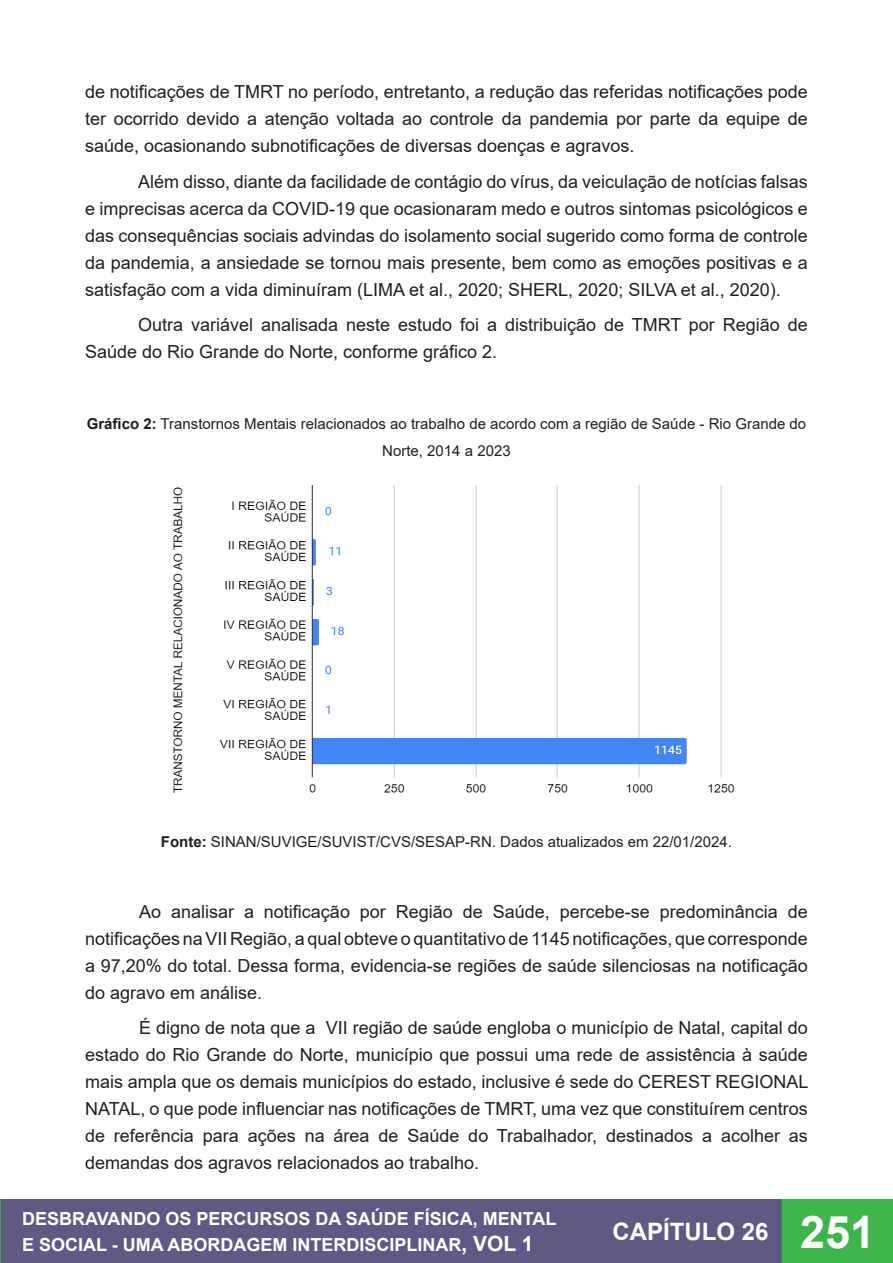
<style>
.page{position:relative;width:893px;height:1263px;background:#fff}
.page>*{position:absolute;margin:0;border:0;box-sizing:border-box;transform-origin:0 0}
.t1{font:700 24px "Arial";color:#fff}
.t2{font:18px/27px "Arial";color:#231f20;text-align:justify}
.t3{font:700 18px/26.5px "Arial";color:#fff}
.t4{font:15px/27px "Arial";color:#231f20;text-align:center}
.s1{font-weight:700}
.s2{font-size:21px}
.s3{font-size:45px}
</style>
<div class="page">
<div style="left:0;top:1200px;width:782px;height:63px;background:#615984"></div>
<div style="left:0;top:1199px;width:783px;height:64px;border:2px solid #615984"></div>
<svg style="left:0;top:1199px;width:1px;height:64px"></svg>
<div style="left:782px;top:1200px;width:111px;height:63px;background:#3db54a"></div>
<div style="left:782px;top:1199px;width:111px;height:64px;border:2px solid #3db54a"></div>
<img style="left:173px;top:485px;width:562px;height:308px">
<p class="t2" style="left:85px;top:78px;width:724px">de notificações de TMRT no período, entretanto, a redução das referidas notificações pode ter ocorrido devido a atenção voltada ao controle da pandemia por parte da equipe de saúde, ocasionando subnotificações de diversas doenças e agravos.</p>
<p class="t2" style="left:85px;top:168px;width:724px;text-indent:53px">Além disso, diante da facilidade de contágio do vírus, da veiculação de notícias falsas e imprecisas acerca da COVID-19 que ocasionaram medo e outros sintomas psicológicos e das consequências sociais advindas do isolamento social sugerido como forma de controle da pandemia, a ansiedade se tornou mais presente, bem como as emoções positivas e a satisfação com a vida diminuíram (LIMA et al., 2020; SHERL, 2020; SILVA et al., 2020).</p>
<p class="t2" style="left:85px;top:311px;width:724px;text-indent:53px">Outra variável analisada neste estudo foi a distribuição de TMRT por Região de<br>Saúde do Rio Grande do Norte, conforme gráfico 2.</p>
<p class="t4" style="left:87px;top:410px;width:721px"><span class="s1">Gráfico 2:</span> Transtornos Mentais relacionados ao trabalho de acordo com a região de Saúde - Rio Grande do<br>Norte, 2014 a 2023</p>
<p class="t4" style="left:161px;top:828px;width:573px"><span class="s1">Fonte:</span> SINAN/SUVIGE/SUVIST/CVS/SESAP-RN. Dados atualizados em 22/01/2024.</p>
<p class="t2" style="left:85px;top:898px;width:724px;text-indent:54px">Ao analisar a notificação por Região de Saúde, percebe-se predominância de notificações naVII Região, a qual obteve o quantitativo de 1145 notificações, que corresponde a 97,20% do total. Dessa forma, evidencia-se regiões de saúde silenciosas na notificação do agravo em análise.</p>
<p class="t2" style="left:85px;top:1014px;width:725px;text-indent:54px">É digno de nota que a VII região de saúde engloba o município de Natal, capital do estado do Rio Grande do Norte, município que possui uma rede de assistência à saúde mais ampla que os demais municípios do estado, inclusive é sede do CEREST REGIONAL NATAL, o que pode influenciar nas notificações de TMRT, uma vez que constituírem centros de referência para ações na área de Saúde do Trabalhador, destinados a acolher as demandas dos agravos relacionados ao trabalho.</p>
<p class="t3" style="left:22px;top:1205px;width:536px">DESBRAVANDO OS PERCURSOS DA SAÚDE FÍSICA, MENTAL<br>E SOCIAL - UMA ABORDAGEM INTERDISCIPLINAR<span class="s2">, VOL 1</span></p>
<h1 class="t1" style="left:612px;top:1215px;width:264px">CAPÍTULO 26 <span class="s3">251</span></h1>
</div>
